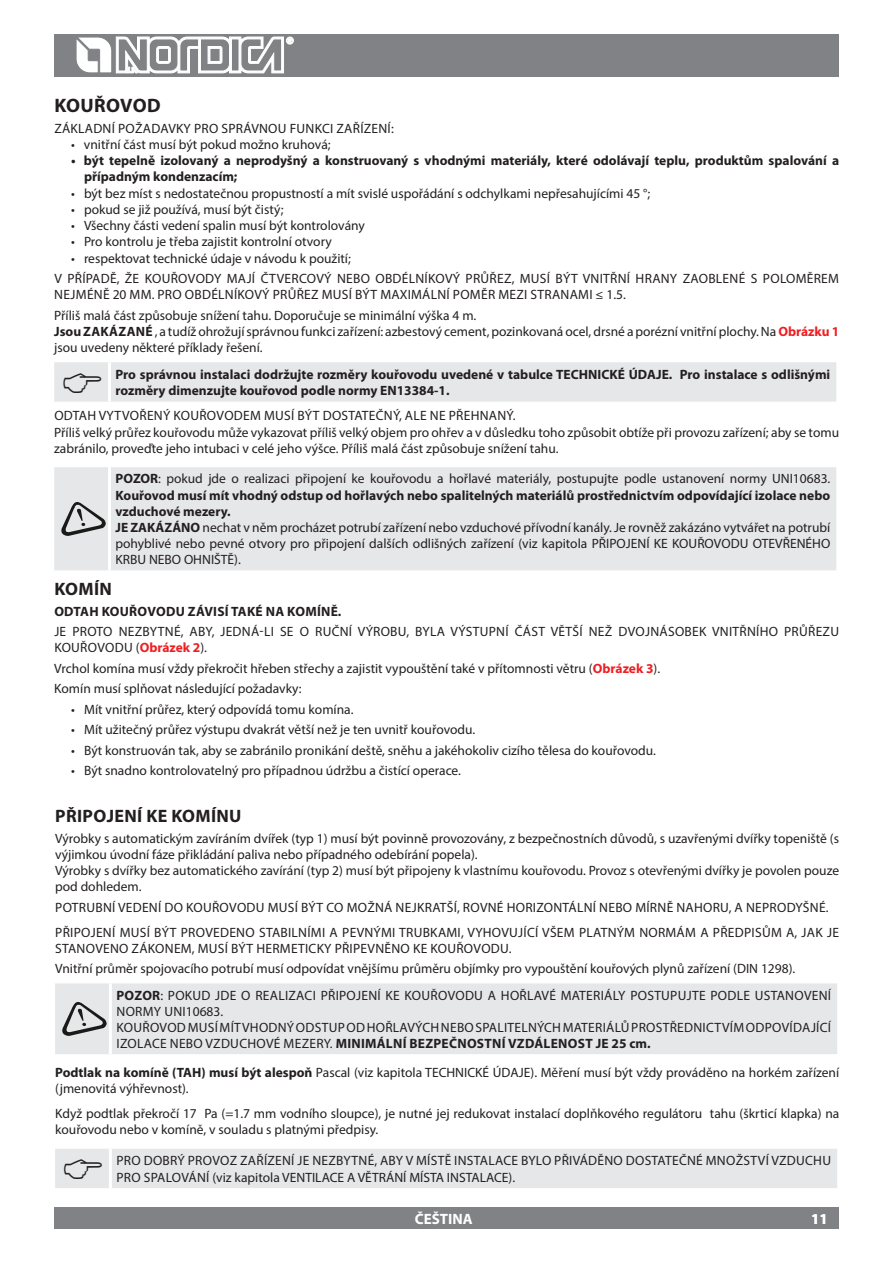
<style>
.page{position:relative;width:893px;height:1263px;background:#fff}
.page>*{position:absolute;margin:0;border:0;box-sizing:border-box;transform-origin:0 0}
.t1{font:700 19.5px "Myriad Pro";letter-spacing:.015em;color:#231f20}
.t2{font:700 18px "Myriad Pro";letter-spacing:.02em;color:#231f20}
.t3{font:700 15px "Myriad Pro";color:#fff}
.t4{font:13.5px/16.2px "Myriad Pro";color:#231f20}
.t5{font:13.5px/16.2px "Myriad Pro";letter-spacing:.02em;color:#231f20}
.t6{font:700 13.5px/16.2px "Myriad Pro";color:#231f20}
.t7{font:700 13.5px "Myriad Pro";letter-spacing:.02em;color:#231f20}
.s1{font-weight:700}
.s2{font-weight:700;color:#ee1f23}
.s3{font-weight:400}
</style>
<div class="page">
<div style="left:54px;top:34px;width:785px;height:43px;background:#808285"></div>
<svg style="left:76px;top:37px;width:217px;height:36px"></svg>
<div style="left:54px;top:1208px;width:785px;height:21px;background:#808285"></div>
<div style="left:54px;top:467px;width:782px;height:103px;background:#e6e7e9"></div>
<hr style="left:108px;top:467px;width:3px;height:103px;background:#fff">
<svg style="left:60px;top:501px;width:46px;height:36px;background:#b4b5b6"></svg>
<div style="left:55px;top:983px;width:782px;height:71px;background:#e6e7e9"></div>
<hr style="left:109px;top:983px;width:3px;height:71px;background:#fff">
<svg style="left:61px;top:1000px;width:46px;height:37px;background:#b6b6b7"></svg>
<div style="left:54px;top:362px;width:782px;height:40px;background:#e6e7e9"></div>
<div style="left:55px;top:1149px;width:782px;height:39px;background:#e6e7e9"></div>
<h1 class="t1" style="left:54px;top:93px;width:108px">KOUŘOVOD</h1>
<p class="t5" style="left:54px;top:120px;width:341px">Základní požadavky pro správnou funkci zařízen í:</p>
<p class="t4" style="left:71px;top:136px;width:261px">• vnitřní část musí být pokud možno kruhová;</p>
<p class="t6" style="left:84px;top:152px;width:757px;text-indent:-13px">• být tepelně izolovaný a neprodyšný a konstruovaný s vhodnými materiály, které odolávají teplu, produktům spalování a případným kondenzacím;</p>
<p class="t4" style="left:71px;top:185px;width:581px">• být bez míst s nedostatečnou propustností a mít svislé uspořádání s odchylkami nepřesahujícími 45 °;</p>
<p class="t4" style="left:71px;top:201px;width:214px">• pokud se již používá, musí být čistý;</p>
<p class="t4" style="left:71px;top:217px;width:295px">• Všechny části vedení spalin musí být kontrolovány</p>
<p class="t4" style="left:71px;top:233px;width:262px">• Pro kontrolu je třeba zajistit kontrolní otvory</p>
<p class="t4" style="left:54px;top:248px;width:298px;line-height:20.4px;text-indent:17px">• respektovat technické údaje v návodu k použití;<br>V případě, že kouřovody mají čtvercový nebo</p>
<p class="t5" style="left:375px;top:270px;width:278px">obdéln íkový průřez, musí být vnitřní hran</p>
<p class="t4" style="left:670px;top:270px;width:22px">y zaoblen</p>
<p class="t4" style="left:739px;top:270px;width:42px">é s polom</p>
<p class="t4" style="left:807px;top:270px;width:16px">ěrem</p>
<p class="t4" style="left:54px;top:286px;width:112px">nejméně 20 mm. Pro</p>
<p class="t5" style="left:185px;top:286px;width:322px">obdéln íkový průřez musí být maximáln í poměr mezi</p>
<p class="t4" style="left:530px;top:286px;width:9px">stranami</p>
<p class="t4" style="left:596px;top:286px;width:32px">≤ 1.5.</p>
<p class="t4" style="left:54px;top:307px;width:786px">Příliš malá část způsobuje snížení tahu. Doporučuje se minimální výška 4 m.<br><span class="s1">Jsou zakázané</span> , a tudíž ohrožují správnou funkci zařízení: azbestový cement, pozinkovaná ocel, drsné a porézní vnitřní plochy. Na <span class="s2">Obrázku1 </span>jsou uvedeny některé příklady řešení.</p>
<p class="t6" style="left:115px;top:366px;width:716px">Pro správnou instalaci dodržujte rozměry kouřovodu uvedené v tabulce TECHNICKÉ ÚDAJE. Pro instalace s odlišnými rozměry dimenzujte kouřovod podle normy EN13384-1.</p>
<p class="t5" style="left:54px;top:407px;width:286px">Odtah vytvořený kouřovodem musí být dostate</p>
<p class="t4" style="left:376px;top:407px;width:38px">čný, ale</p>
<p class="t4" style="left:430px;top:407px;width:60px">ne přehnan</p>
<p class="t4" style="left:54px;top:407px;width:786px;text-indent:452px">ý.<br>Příliš velký průřez kouřovodu může vykazovat příliš velký objem pro ohřev a v důsledku toho způsobit obtíže při provozu zařízení; aby se tomu zabránilo, proveďte jeho intubaci v celé jeho výšce. Příliš malá část způsobuje snížení tahu.</p>
<p class="t4" style="left:115px;top:470px;width:716px"><span class="s1">POZOR</span>: pokud jde o realizaci připojení ke kouřovodu a hořlavé materiály, postupujte podle ustanovení normy UNI10683.<br><span class="s1">Kouřovod musí mít vhodný odstup od hořlavých nebo spalitelných materiálů prostřednictvím odpovídající izolace nebo vzduchové mezery.<br>JE ZAKÁZÁNO</span> nechat v něm procházet potrubí zařízení nebo vzduchové přívodní kanály. Je rovněž zakázáno vytvářet na potrubí pohyblivé nebo pevné otvory pro připojení dalších odlišných zařízení (viz kapitola PŘIPOJENÍ KE KOUŘOVODU OTEVŘENÉHO KRBU NEBO OHNIŠTĚ).</p>
<h2 class="t2" style="left:54px;top:577px;width:57px">KOMÍN</h2>
<p class="t6" style="left:54px;top:602px;width:19px">Odtahko</p>
<p class="t7" style="left:120px;top:602px;width:118px">uřovodu závisí takénako</p>
<p class="t6" style="left:305px;top:602px;width:38px">míně.</p>
<p class="t4" style="left:54px;top:623px;width:35px">Je proto</p>
<p class="t4" style="left:119px;top:623px;width:9px">nezb</p>
<p class="t5" style="left:150px;top:623px;width:232px">ytn é, aby, jedná-li se o ruční výrob</p>
<p class="t5" style="left:398px;top:623px;width:279px">u, byla výstupní část větš í než dvojnásobe</p>
<p class="t4" style="left:699px;top:623px;width:141px">k vnitřního průřezu</p>
<p class="t4" style="left:54px;top:637px;width:607px;line-height:20.4px">ko uřovo du (<span class="s2">Obrázek 2</span>).<br>Vrchol komína musí vždy překročit hřeben střechy a zajistit vypouštění také v přítomnosti větru (<span class="s2">Obrázek 3</span>).<br>Komín musí splňovat následující požadavky:</p>
<p class="t4" style="left:71px;top:701px;width:284px">• Mít vnitřní průřez, který odpovídá tomu komína.</p>
<p class="t4" style="left:71px;top:721px;width:405px">• Mít užitečný průřez výstupu dvakrát větší než je ten uvnitř kouřovodu.</p>
<p class="t4" style="left:71px;top:742px;width:586px">• Být konstruován tak, aby se zabránilo pronikání deště, sněhu a jakéhokoliv cizího tělesa do kouřovodu.</p>
<p class="t4" style="left:71px;top:762px;width:391px">• Být snadno kontrolovatelný pro případnou údržbu a čistící operace.</p>
<h2 class="t2" style="left:55px;top:804px;width:185px">PŘIPOJENÍ KE KOMÍNU</h2>
<p class="t4" style="left:55px;top:830px;width:786px">Výrobky s automatickým zavíráním dvířek (typ 1) musí být povinně provozovány, z bezpečnostních důvodů, s uzavřenými dvířky topeniště (s výjimkou úvodní fáze přikládání paliva nebo případného odebírání popela).<br>Výrobky s dvířky bez automatického zavírání (typ 2) musí být připojeny k vlastnímu kouřovodu. Provoz s otevřenými dvířky je povolen pouze pod dohledem.</p>
<p class="t4" style="left:55px;top:899px;width:9px">Potr</p>
<p class="t5" style="left:86px;top:899px;width:347px">ubn í veden í do kouřovodu musí být co možná nejkratš</p>
<p class="t4" style="left:454px;top:899px;width:71px">í, rovné horizont</p>
<p class="t4" style="left:569px;top:899px;width:40px">ální nebo</p>
<p class="t4" style="left:635px;top:899px;width:195px">mírn ě nahoru, a neprodyšn é.</p>
<p class="t5" style="left:55px;top:924px;width:184px">Připojení musí být provedeno</p>
<p class="t4" style="left:259px;top:924px;width:8px">stabiln</p>
<p class="t5" style="left:307px;top:924px;width:252px">ími a pevnými trubkami, vyhovující všem</p>
<p class="t4" style="left:579px;top:924px;width:16px">platn</p>
<p class="t4" style="left:617px;top:924px;width:33px">ým norm</p>
<p class="t5" style="left:677px;top:924px;width:162px">ám a předpisům a, jak je</p>
<p class="t4" style="left:55px;top:940px;width:9px">stano</p>
<p class="t4" style="left:95px;top:940px;width:17px">veno</p>
<p class="t4" style="left:132px;top:940px;width:34px">zákonem</p>
<p class="t4" style="left:192px;top:940px;width:82px">, musí být hermeti</p>
<p class="t4" style="left:55px;top:938px;width:742px;line-height:20.4px;text-indent:254px">cky připevněno ke kouřovodu.<br>Vnitřní průměr spojovacího potrubí musí odpovídat vnějšímu průměru objímky pro vypouštění kouřových plynů zařízení (DIN 1298).</p>
<p class="t5" style="left:117px;top:987px;width:147px"><span class="s1">POZOR</span>: pokud jde o realiza</p>
<p class="t5" style="left:305px;top:987px;width:265px">ci připojen í ke kouřovodu a hořlavé materi</p>
<p class="t5" style="left:604px;top:987px;width:169px">ály postupujte podle ustano</p>
<p class="t4" style="left:804px;top:987px;width:29px">ven í</p>
<p class="t4" style="left:117px;top:1003px;width:10px">norm</p>
<p class="t5" style="left:117px;top:1003px;width:334px;text-indent:37px">y UNI10683.<br>Kouřovod musí mít vhodný odstup od hořlavých nebo</p>
<p class="t4" style="left:476px;top:1019px;width:21px">spaliteln</p>
<p class="t4" style="left:537px;top:1019px;width:34px">ých materi</p>
<p class="t4" style="left:606px;top:1019px;width:42px">álů prost</p>
<p class="t5" style="left:670px;top:1019px;width:163px">ředni ctvím odpovídající</p>
<p class="t4" style="left:117px;top:1035px;width:8px">izola</p>
<p class="t4" style="left:152px;top:1035px;width:27px">ce nebo</p>
<p class="t5" style="left:206px;top:1035px;width:87px">vzduchové mezer</p>
<p class="t6" style="left:324px;top:1035px;width:20px"><span class="s3">y.</span> Mini</p>
<p class="t6" style="left:365px;top:1035px;width:62px">mální bezpe</p>
<p class="t6" style="left:449px;top:1035px;width:78px">čnostn ívzdá</p>
<p class="t6" style="left:544px;top:1035px;width:17px">leno</p>
<p class="t6" style="left:578px;top:1035px;width:15px">stje</p>
<p class="t6" style="left:612px;top:1035px;width:40px">25 cm.</p>
<p class="t6" style="left:55px;top:1064px;width:421px">Podtlak na komíně (TAH) musí být alespoň <span class="s3">Pascal (viz kapitola TECH NICKÉ</span></p>
<p class="t4" style="left:493px;top:1064px;width:348px">ÚDAJE). Měření musí být vždy prováděno na horkém zařízení</p>
<p class="t4" style="left:55px;top:1076px;width:786px;line-height:24.8px">(jmenovitá výhřevnost).<br>Když podtlak překročí 17 Pa (=1.7 mm vodního sloupce), je nutné jej redukovat instalací doplňkového regulátoru tahu (škrticí klapka) na</p>
<p class="t4" style="left:55px;top:1121px;width:325px">kouřovodu nebo v komíně, v souladu s platnými předpisy.</p>
<p class="t4" style="left:117px;top:1152px;width:9px">Pro</p>
<p class="t4" style="left:144px;top:1152px;width:177px">dobrý provoz zařízen í je nezb</p>
<p class="t4" style="left:344px;top:1152px;width:119px">ytn é, aby v míst ě instala</p>
<p class="t5" style="left:503px;top:1152px;width:140px">ce bylo přiváděno dostate</p>
<p class="t4" style="left:679px;top:1152px;width:38px">čné mno</p>
<p class="t5" style="left:736px;top:1152px;width:97px">žství vzduchu</p>
<p class="t4" style="left:117px;top:1169px;width:400px">pro spalován í (viz kapitola VENTILACE A VĚTRÁNÍ MÍSTA INSTALACE).</p>
<p class="t3" style="left:811px;top:1209px;width:18px">11</p>
<p class="t3" style="left:415px;top:1209px;width:59px">ČEŠTINA</p>
</div>
